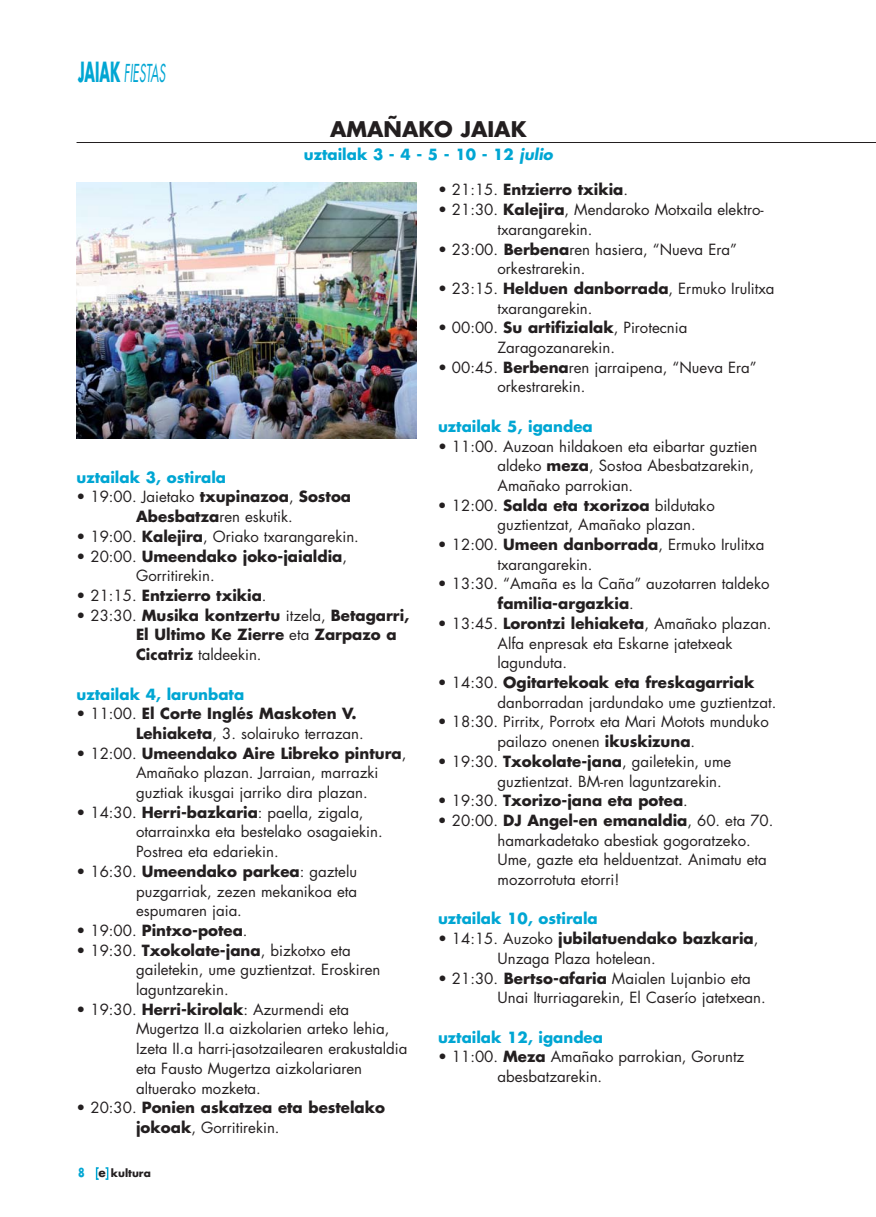
<style>
.page{position:relative;width:876px;height:1217px;background:#fff}
.page>*{position:absolute;margin:0;border:0;box-sizing:border-box;transform-origin:0 0}
.t1{font:24px "Futura";color:#00a6d3;scale:.5 1}
.t2{font:700 21px "Futura";color:#231f20}
.t3{font:15px/19.6px "Futura";color:#231f20}
.t4{font:700 15px/19.6px "Futura";color:#231f20}
.t5{font:700 15px "Futura";color:#00a6d3}
.t6{font:700 10.5px "Futura";color:#231f20}
.s1{font-weight:700;font-size:27px}
.s2{font-style:italic}
.s3{font-weight:700}
.s4{font-weight:400}
.s5{font-size:12px;color:#00a6d3}
.s6{font-size:12px}
</style>
<div class="page">
<svg style="left:96px;top:1167px;width:3px;height:12px"></svg>
<svg style="left:105px;top:1167px;width:3px;height:12px"></svg>
<img style="left:77px;top:183px;width:340px;height:255px">
<hr style="left:77px;top:142px;width:799px;height:1px;background:#231f20">
<h1 class="t1" style="left:78px;top:62px;width:181px"><span class="s1">JAIAK</span> FIESTAS</h1>
<h2 class="t2" style="left:330px;top:119px;width:198px">AMAÑAKO JAIAK</h2>
<p class="t5" style="left:304px;top:147px;width:253px">uztailak 3 - 4 - 5 - 10 - 12 <span class="s2">julio</span></p>
<p class="t5" style="left:77px;top:470px;width:151px">uztailak 3, ostirala</p>
<p class="t3" style="left:77px;top:488px;width:276px;text-align:center">• 19:00. Jaietako <span class="s3">txupinazoa</span>, <span class="s3">Sostoa<br>Abesbatza</span>ren eskutik.</p>
<p class="t3" style="left:77px;top:527px;width:284px">• 19:00. <span class="s3">Kalejira</span>, Oriako txarangarekin.</p>
<p class="t4" style="left:136px;top:547px;width:212px;text-indent:-60px"><span class="s4">• 20:00.</span> Umeendako joko-jaialdia<span class="s4">,<br>Gorritirekin.</span></p>
<p class="t4" style="left:77px;top:586px;width:192px"><span class="s4">• 21:15.</span> Entzierro txikia<span class="s4">.</span></p>
<p class="t4" style="left:136px;top:606px;width:275px;text-indent:-60px"><span class="s4">• 23:30.</span> Musika kontzertu <span class="s4">itzela,</span> Betagarri,<br>El Ultimo Ke Zierre <span class="s4">eta</span> Zarpazo a<br>Cicatriz <span class="s4">taldeekin.</span></p>
<p class="t5" style="left:77px;top:687px;width:169px">uztailak 4, larunbata</p>
<p class="t4" style="left:136px;top:705px;width:229px;text-indent:-60px"><span class="s4">• 11:00.</span> El Corte Inglés Maskoten V.<br>Lehiaketa<span class="s4">, 3. solairuko terrazan.</span></p>
<p class="t3" style="left:136px;top:744px;width:272px;text-indent:-60px">• 12:00. <span class="s3">Umeendako Aire Libreko pintura</span>,<br>Amañako plazan. Jarraian, marrazki guztiak ikusgai jarriko dira plazan.</p>
<p class="t3" style="left:136px;top:803px;width:248px;text-indent:-60px">• 14:30. <span class="s3">Herri-bazkaria</span>: paella, zigala, otarrainxka eta bestelako osagaiekin.<br>Postrea eta edariekin.</p>
<p class="t3" style="left:136px;top:862px;width:223px;text-align:justify;text-indent:-60px">• 16:30. <span class="s3">Umeendako parkea</span>: gaztelu puzgarriak, zezen mekanikoa eta espumaren jaia.</p>
<p class="t4" style="left:77px;top:921px;width:173px"><span class="s4">• 19:00.</span> Pintxo-potea<span class="s4">.</span></p>
<p class="t3" style="left:136px;top:941px;width:246px;text-indent:-60px">• 19:30. <span class="s3">Txokolate-jana</span>, bizkotxo eta gailetekin, ume guztientzat. Eroskiren laguntzarekin.</p>
<p class="t3" style="left:136px;top:1000px;width:273px;text-indent:-60px">• 19:30. <span class="s3">Herri-kirolak</span>: Azurmendi eta Mugertza II.a aizkolarien arteko lehia, Izeta II.a harri-jasotzailearen erakustaldia eta Fausto Mugertza aizkolariaren altuerako mozketa.</p>
<p class="t4" style="left:136px;top:1098px;width:251px;text-indent:-60px"><span class="s4">• 20:30.</span> Ponien askatzea eta bestelako jokoak<span class="s4">, Gorritirekin.</span></p>
<p class="t6" style="left:78px;top:1167px;width:74px"><span class="s5">8</span> <span class="s6">e</span> kultura</p>
<p class="t4" style="left:438px;top:181px;width:192px"><span class="s4">• 21:15.</span> Entzierro txikia<span class="s4">.</span></p>
<p class="t3" style="left:497px;top:201px;width:268px;text-indent:-60px">• 21:30. <span class="s3">Kalejira</span>, Mendaroko Motxaila elektro&shy;txarangarekin.</p>
<p class="t3" style="left:497px;top:240px;width:241px;text-indent:-60px">• 23:00. <span class="s3">Berbena</span>ren hasiera, “Nueva Era” orkestrarekin.</p>
<p class="t3" style="left:497px;top:280px;width:278px;text-indent:-60px">• 23:15. <span class="s3">Helduen danborrada</span>, Ermuko Irulitxa txarangarekin.</p>
<p class="t3" style="left:497px;top:319px;width:191px;text-indent:-60px">• 00:00. <span class="s3">Su artifizialak</span>, Pirotecnia<br>Zaragozanarekin.</p>
<p class="t3" style="left:497px;top:358px;width:261px;text-indent:-60px">• 00:45. <span class="s3">Berbena</span>ren jarraipena, “Nueva Era” orkestrarekin.</p>
<p class="t5" style="left:438px;top:419px;width:156px">uztailak 5, igandea</p>
<p class="t3" style="left:497px;top:437px;width:261px;text-indent:-60px">• 11:00. Auzoan hildakoen eta eibartar guztien aldeko <span class="s3">meza</span>, Sostoa Abesbatzarekin,<br>Amañako parrokian.</p>
<p class="t3" style="left:497px;top:496px;width:219px;text-indent:-60px">• 12:00. <span class="s3">Salda eta txorizoa</span> bildutako guztientzat, Amañako plazan.</p>
<p class="t3" style="left:497px;top:536px;width:268px;text-indent:-60px">• 12:00. <span class="s3">Umeen danborrada</span>, Ermuko Irulitxa txarangarekin.</p>
<p class="t3" style="left:497px;top:575px;width:273px;text-indent:-60px">• 13:30. “Amaña es la Caña” auzotarren taldeko <span class="s3">familia-argazkia</span>.</p>
<p class="t3" style="left:497px;top:614px;width:275px;text-indent:-60px">• 13:45. <span class="s3">Lorontzi lehiaketa</span>, Amañako plazan.<br>Alfa enpresak eta Eskarne jatetxeak lagunduta.</p>
<p class="t3" style="left:497px;top:673px;width:280px;text-indent:-60px">• 14:30. <span class="s3">Ogitartekoak eta freskagarriak </span>danborradan jardundako ume guztientzat.</p>
<p class="t3" style="left:497px;top:713px;width:273px;text-indent:-60px">• 18:30. Pirritx, Porrotx eta Mari Motots munduko pailazo onenen <span class="s3">ikuskizuna</span>.</p>
<p class="t3" style="left:497px;top:752px;width:235px;text-indent:-60px">• 19:30. <span class="s3">Txokolate-jana</span>, gailetekin, ume guztientzat. BM-ren laguntzarekin.</p>
<p class="t4" style="left:438px;top:791px;width:251px"><span class="s4">• 19:30.</span> Txorizo-jana eta potea<span class="s4">.</span></p>
<p class="t3" style="left:497px;top:811px;width:277px;text-indent:-60px">• 20:00. <span class="s3">DJ Angel-en emanaldia</span>, 60. eta 70. hamarkadetako abestiak gogoratzeko.<br>Ume, gazte eta helduentzat. Animatu eta mozorrotuta etorri!</p>
<p class="t5" style="left:438px;top:911px;width:161px">uztailak 10, ostirala</p>
<p class="t3" style="left:497px;top:929px;width:262px;text-indent:-60px">• 14:15. Auzoko <span class="s3">jubilatuendako bazkaria</span>,<br>Unzaga Plaza hotelean.</p>
<p class="t3" style="left:497px;top:969px;width:270px;text-indent:-60px">• 21:30. <span class="s3">Bertso-afaria</span> Maialen Lujanbio eta<br>Unai Iturriagarekin, El Caserío jatetxean.</p>
<p class="t5" style="left:438px;top:1029px;width:166px">uztailak 12, igandea</p>
<p class="t3" style="left:497px;top:1047px;width:248px;text-indent:-60px">• 11:00. <span class="s3">Meza</span> Amañako parrokian, Goruntz abesbatzarekin.</p>
</div>
